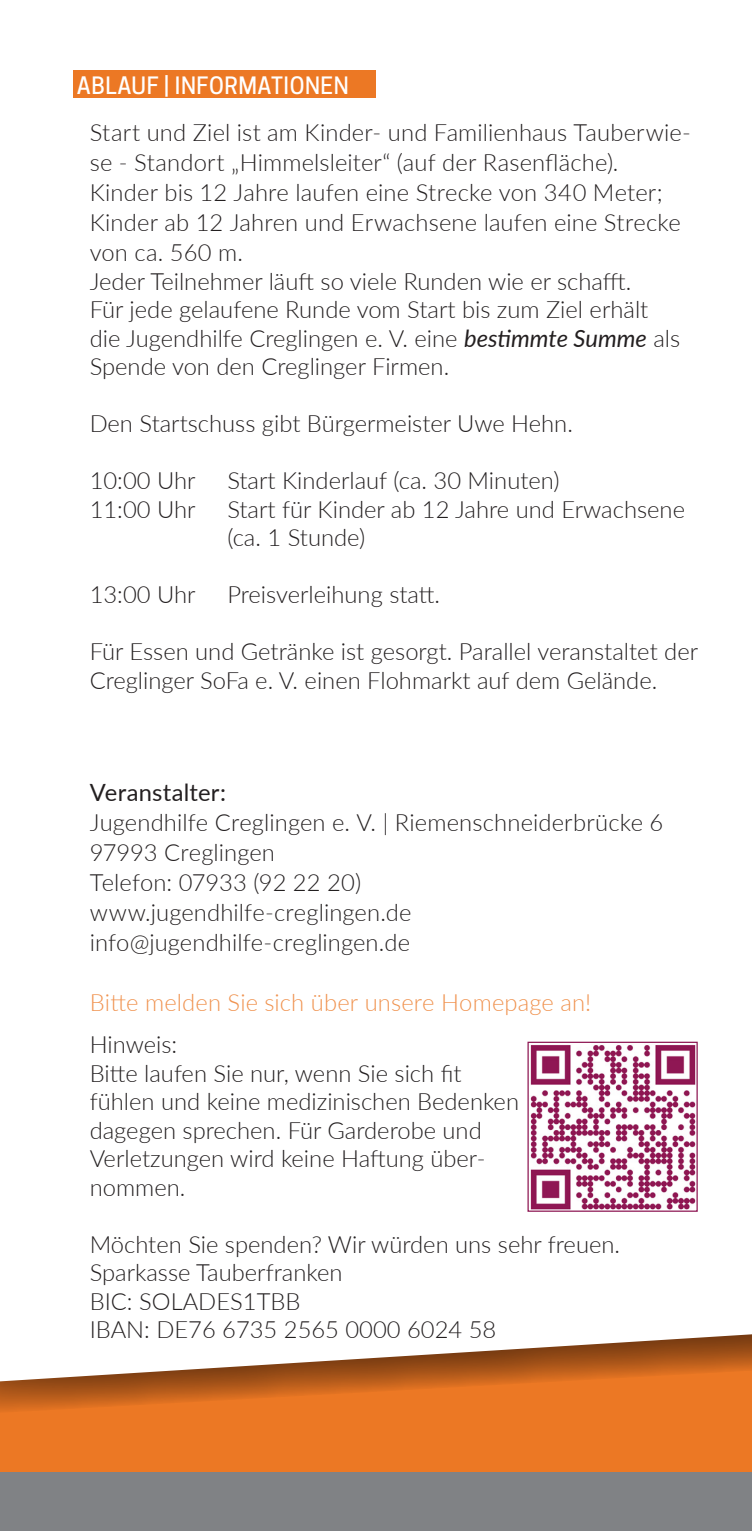
<style>
.page{position:relative;width:752px;height:1531px;background:#fff}
.page>*{position:absolute;margin:0;border:0;box-sizing:border-box;transform-origin:0 0}
.Copy{font:300 23.75px/28.5px "Lato";color:#231f20}
.AUFZÄHLUNG_ORANGE{font:300 23.75px/30px "Lato";letter-spacing:.005em;color:#231f20}
.Copy-2{font:300 23.75px "Lato";letter-spacing:.005em;color:#f09350}
.Copy-3{font:23.75px "Lato";letter-spacing:.01em;color:#231f20}
.HEADLINE_1{font:500 22.5px "Cooper Hewitt";letter-spacing:.025em;color:#fff}
.s1{font-weight:400;font-style:italic}
</style>
<div class="page">
<div style="left:0;top:1228px;width:751px;height:244px;background:#ec7824"></div>
<div style="left:0;top:1472px;width:751px;height:59px;background:#808285"></div>
<svg style="left:0;top:1381px;width:543px;height:31px"></svg>
<svg style="left:0;top:1041px;width:751px;height:340px;fill:#fff"></svg>
<div style="left:73px;top:70px;width:303px;height:28px;background:#ec7824"></div>
<img style="left:529px;top:1043px;width:166px;height:167px">
<div style="left:527px;top:1041px;width:170px;height:171px;border:1px solid #8e1753"></div>
<p class="HEADLINE_1" style="left:77px;top:72px;width:273px">ABLAUF | INFORMATIONEN</p>
<p class="AUFZÄHLUNG_ORANGE" style="left:90px;top:117px;width:602px">Start und Ziel ist am Kinder- und Familienhaus Tauberwie&shy;se - Standort „Himmelsleiter“ (auf der Rasenfläche).</p>
<p class="Copy" style="left:90px;top:177px;width:592px;line-height:30px">Kinder bis 12 Jahre laufen eine Strecke von 340 Meter;<br>Kinder ab 12 Jahren und Erwachsene laufen eine Strecke von ca. 560 m.</p>
<p class="Copy" style="left:90px;top:266px;width:543px">Jeder Teilnehmer läuft so viele Runden wie er schafft.</p>
<p class="Copy" style="left:90px;top:295px;width:591px">Für jede gelaufene Runde vom Start bis zum Ziel erhält die Jugendhilfe Creglingen e. V. eine <span class="s1">bestimmte Summe</span> als<br>Spende von den Creglinger Firmen.</p>
<p class="Copy" style="left:90px;top:409px;width:484px">Den Startschuss gibt Bürgermeister Uwe Hehn.</p>
<p class="Copy" style="left:90px;top:466px;width:107px">10:00 Uhr</p>
<p class="Copy" style="left:227px;top:466px;width:333px">Start Kinderlauf (ca. 30 Minuten)</p>
<p class="Copy" style="left:90px;top:494px;width:107px">11:00 Uhr</p>
<p class="Copy" style="left:227px;top:494px;width:459px">Start für Kinder ab 12 Jahre und Erwachsene (ca. 1 Stunde)</p>
<p class="Copy" style="left:90px;top:580px;width:107px">13:00 Uhr</p>
<p class="Copy" style="left:227px;top:580px;width:214px">Preisverleihung statt.</p>
<p class="Copy" style="left:90px;top:637px;width:609px">Für Essen und Getränke ist gesorgt. Parallel veranstaltet der<br>Creglinger SoFa e. V. einen Flohmarkt auf dem Gelände.</p>
<p class="Copy-3" style="left:90px;top:776px;width:138px">Veranstalter:</p>
<p class="Copy" style="left:90px;top:808px;width:575px">Jugendhilfe Creglingen e. V. | Riemenschneiderbrücke 6</p>
<p class="Copy" style="left:90px;top:838px;width:187px">97993 Creglingen</p>
<p class="Copy" style="left:90px;top:868px;width:273px">Telefon: 07933 (92 22 20)</p>
<p class="Copy" style="left:90px;top:898px;width:323px">www.jugendhilfe-creglingen.de</p>
<p class="Copy" style="left:90px;top:928px;width:322px">info@jugendhilfe-creglingen.de</p>
<p class="Copy-2" style="left:90px;top:986px;width:502px">Bitte melden Sie sich über unsere Homepage an!</p>
<p class="Copy" style="left:90px;top:1029px;width:89px">Hinweis:</p>
<p class="Copy" style="left:90px;top:1058px;width:430px">Bitte laufen Sie nur, wenn Sie sich fit fühlen und keine medizinischen Bedenken dagegen sprechen. Für Garderobe und<br>Verletzungen wird keine Haftung über&shy;nommen.</p>
<p class="Copy" style="left:90px;top:1229px;width:531px">Möchten Sie spenden? Wir würden uns sehr freuen.</p>
<p class="Copy" style="left:90px;top:1257px;width:254px">Sparkasse Tauberfranken</p>
<p class="Copy" style="left:90px;top:1286px;width:212px">BIC: SOLADES1TBB</p>
<p class="Copy" style="left:90px;top:1314px;width:408px">IBAN: DE76 6735 2565 0000 6024 58</p>
</div>
